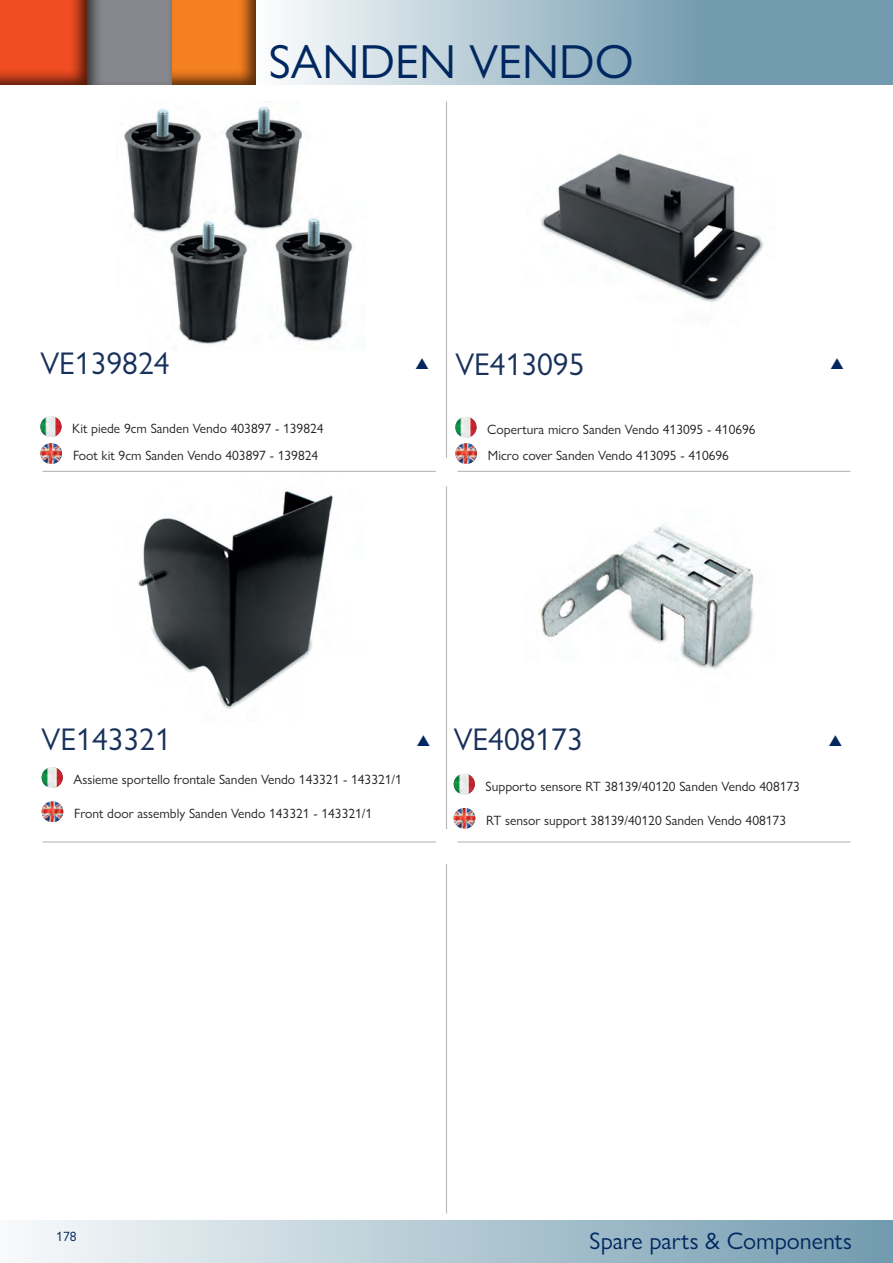
<style>
.page{position:relative;width:893px;height:1263px;background:#fff}
.page>*{position:absolute;margin:0;border:0;box-sizing:border-box;transform-origin:0 0}
.t1{font:48px "Gill Sans Nova";color:#002760}
.t2{font:31.5px "Gill Sans Nova";color:#18315a}
.t3{font:24px "Gill Sans Nova";color:#002760}
.t4{font:13.5px "Gill Sans Nova";color:#231f20}
.t5{font:13.5px "Gill Sans Nova";color:#002760}
</style>
<div class="page">
<svg style="left:287px;top:0;width:606px;height:85px;background:#9fbbc8"></svg>
<div style="left:169px;top:0;width:88px;height:86px;background:#231f20;opacity:.75"></div>
<div style="left:84px;top:0;width:88px;height:87px;background:#231f20;opacity:.75"></div>
<div style="left:0;top:0;width:88px;height:86px;background:#231f20;opacity:.75"></div>
<div style="left:0;top:1220px;width:893px;height:43px;background:linear-gradient(to right,#f8fafb,#729baf)"></div>
<img style="left:123px;top:101px;width:230px;height:244px">
<img style="left:540px;top:153px;width:223px;height:150px">
<img style="left:138px;top:491px;width:195px;height:218px">
<img style="left:540px;top:525px;width:214px;height:145px">
<img style="left:455px;top:443px;width:22px;height:21px">
<img style="left:42px;top:801px;width:21px;height:21px">
<img style="left:454px;top:808px;width:21px;height:20px">
<img style="left:40px;top:443px;width:22px;height:21px">
<img style="left:455px;top:417px;width:21px;height:21px;border-radius:10px">
<img style="left:42px;top:767px;width:21px;height:21px;border-radius:10px">
<img style="left:454px;top:774px;width:21px;height:20px;border-radius:10px">
<img style="left:40px;top:416px;width:22px;height:21px;border-radius:10px">
<hr style="left:446px;top:101px;width:1px;height:357px;background:#85888d">
<hr style="left:458px;top:471px;width:392px;height:1px;background:#85888d">
<hr style="left:43px;top:471px;width:393px;height:1px;background:#85888d">
<hr style="left:458px;top:841px;width:392px;height:1px;background:#85888d">
<hr style="left:43px;top:841px;width:393px;height:1px;background:#85888d">
<hr style="left:446px;top:486px;width:1px;height:343px;background:#85888d">
<hr style="left:446px;top:864px;width:1px;height:349px;background:#85888d">
<h1 class="t1" style="left:269px;top:32px;width:366px">SANDEN VENDO</h1>
<h2 class="t2" style="left:40px;top:344px;width:131px">VE139824</h2>
<h2 class="t2" style="left:455px;top:345px;width:131px">VE413095</h2>
<p class="t4" style="left:72px;top:420px;width:253px">Kit piede 9cm Sanden Vendo 403897 - 139824</p>
<p class="t4" style="left:73px;top:447px;width:247px">Foot kit 9cm Sanden Vendo 403897 - 139824</p>
<p class="t4" style="left:487px;top:421px;width:270px">Copertura micro Sanden Vendo 413095 - 410696</p>
<p class="t4" style="left:488px;top:447px;width:243px">Micro cover Sanden Vendo 413095 - 410696</p>
<h2 class="t2" style="left:42px;top:720px;width:131px">VE143321</h2>
<h2 class="t2" style="left:454px;top:720px;width:131px">VE408173</h2>
<p class="t4" style="left:74px;top:771px;width:330px">Assieme sportello frontale Sanden Vendo 143321 - 143321/1</p>
<p class="t4" style="left:74px;top:806px;width:300px">Front door assembly Sanden Vendo 143321 - 143321/1</p>
<p class="t4" style="left:486px;top:778px;width:316px">Supporto sensore RT 38139/40120 Sanden Vendo 408173</p>
<p class="t4" style="left:486px;top:812px;width:301px">RT sensor support 38139/40120 Sanden Vendo 408173</p>
<p class="t5" style="left:56px;top:1228px;width:22px">178</p>
<h3 class="t3" style="left:590px;top:1226px;width:264px">Spare parts &amp; Components</h3>
</div>
